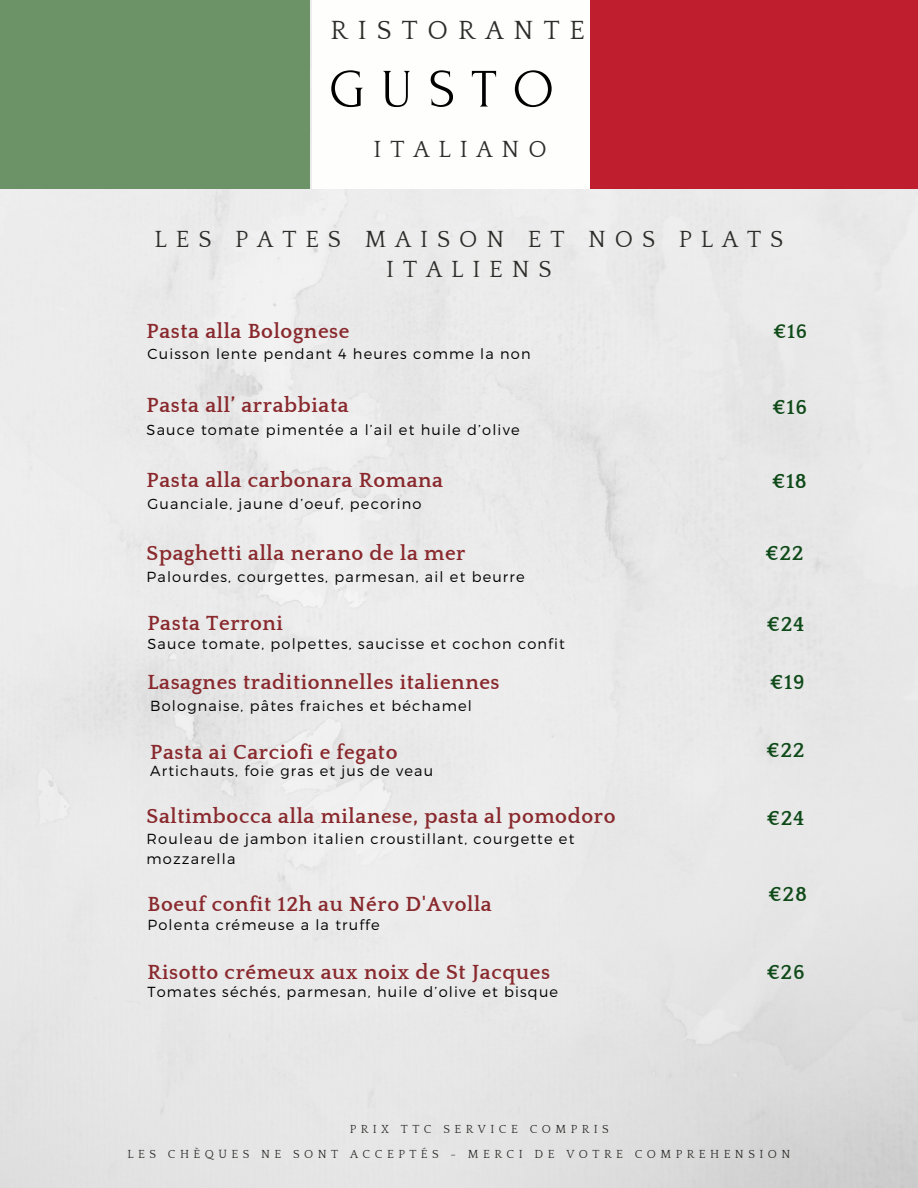
<style>
.page{position:relative;width:918px;height:1188px;background:#fff}
.page>*{position:absolute;margin:0;border:0;box-sizing:border-box;transform-origin:0 0}
.t1{font:54px "Forum";letter-spacing:.3em;color:#000}
.t2{font:27px "Quattrocento";letter-spacing:.37em;color:#2c2c29}
.t3{font:24px/29.2px "Quattrocento";letter-spacing:.37em;color:#2c2c29;text-align:center}
.t4{font:700 21px "Quattrocento";letter-spacing:.03em;color:#89292d}
.t5{font:700 21px "Quattrocento";letter-spacing:.03em;color:#0f4a19}
.t6{font:700 20.4px "Quattrocento";color:#0f4a19}
.t7{font:300 14.55px/20.2px "Montserrat";letter-spacing:.08em;color:#000}
.t8{font:12px "Quattrocento";letter-spacing:.37em;color:#2c2c29}
</style>
<div class="page">
<div style="left:0;top:0;width:310px;height:189px;background:#6b9367"></div>
<div style="left:590px;top:0;width:328px;height:189px;background:#be1e2d"></div>
<p class="t2" style="left:331px;top:16px;width:256px">RISTORANTE</p>
<p class="t1" style="left:329px;top:60px;width:226px">GUSTO</p>
<p class="t3" style="left:373px;top:135px;width:175px">ITALIANO</p>
<h4 class="t3" style="left:155px;top:226px;width:630px">LES PATES MAISON ET NOS PLATS<br>ITALIENS</h4>
<h4 class="t4" style="left:147px;top:320px;width:204px">Pasta alla Bolognese</h4>
<h4 class="t7" style="left:147px;top:343px;width:385px">Cuisson lente pendant 4 heures comme la non</h4>
<h4 class="t6" style="left:773px;top:321px;width:35px">€16</h4>
<h5 class="t4" style="left:147px;top:394px;width:203px">Pasta all’ arrabbiata</h5>
<h4 class="t5" style="left:772px;top:396px;width:36px">€16</h4>
<h5 class="t7" style="left:147px;top:418px;width:375px">Sauce tomate pimentée a l’ail et huile d’olive</h5>
<h5 class="t4" style="left:147px;top:470px;width:298px">Pasta alla carbonara Romana</h5>
<h4 class="t5" style="left:772px;top:470px;width:37px">€18</h4>
<h4 class="t7" style="left:147px;top:493px;width:276px">Guanciale, jaune d’oeuf, pecorino</h4>
<h5 class="t4" style="left:147px;top:542px;width:320px">Spaghetti alla nerano de la mer</h5>
<h5 class="t7" style="left:147px;top:566px;width:380px">Palourdes, courgettes, parmesan, ail et beurre</h5>
<h5 class="t5" style="left:765px;top:542px;width:40px">€22</h5>
<h4 class="t4" style="left:147px;top:612px;width:137px">Pasta Terroni</h4>
<h5 class="t5" style="left:767px;top:613px;width:40px">€24</h5>
<h4 class="t7" style="left:147px;top:633px;width:419px">Sauce tomate, polpettes, saucisse et cochon confit</h4>
<h4 class="t4" style="left:147px;top:671px;width:354px">Lasagnes traditionnelles italiennes</h4>
<h5 class="t7" style="left:150px;top:695px;width:323px">Bolognaise, pâtes fraiches et béchamel</h5>
<h4 class="t4" style="left:150px;top:741px;width:249px">Pasta ai Carciofi e fegato</h4>
<h5 class="t7" style="left:150px;top:760px;width:284px">Artichauts, foie gras et jus de veau</h5>
<h2 class="t4" style="left:147px;top:805px;width:470px">Saltimbocca alla milanese, pasta al pomodoro</h2>
<h1 class="t7" style="left:147px;top:828px;width:429px">Rouleau de jambon italien croustillant, courgette et mozzarella</h1>
<h3 class="t4" style="left:147px;top:893px;width:346px">Boeuf confit 12h au Néro D'Avolla</h3>
<h3 class="t7" style="left:147px;top:914px;width:234px">Polenta crémeuse a la truffe</h3>
<h4 class="t4" style="left:147px;top:961px;width:404px">Risotto crémeux aux noix de St Jacques</h4>
<h5 class="t7" style="left:147px;top:981px;width:412px">Tomates séchés, parmesan, huile d’olive et bisque</h5>
<h4 class="t8" style="left:350px;top:1123px;width:261px">PRIX TTC SERVICE COMPRIS</h4>
<h4 class="t5" style="left:770px;top:671px;width:36px">€19</h4>
<h4 class="t5" style="left:766px;top:739px;width:40px">€22</h4>
<h4 class="t5" style="left:767px;top:807px;width:40px">€24</h4>
<h4 class="t5" style="left:768px;top:883px;width:40px">€28</h4>
<h4 class="t5" style="left:766px;top:961px;width:40px">€26</h4>
<h4 class="t8" style="left:128px;top:1147px;width:664px">LES CHÈQUES NE SONT ACCEPTÉS - MERCI DE VOTRE COMPREHENSION</h4>
</div>
